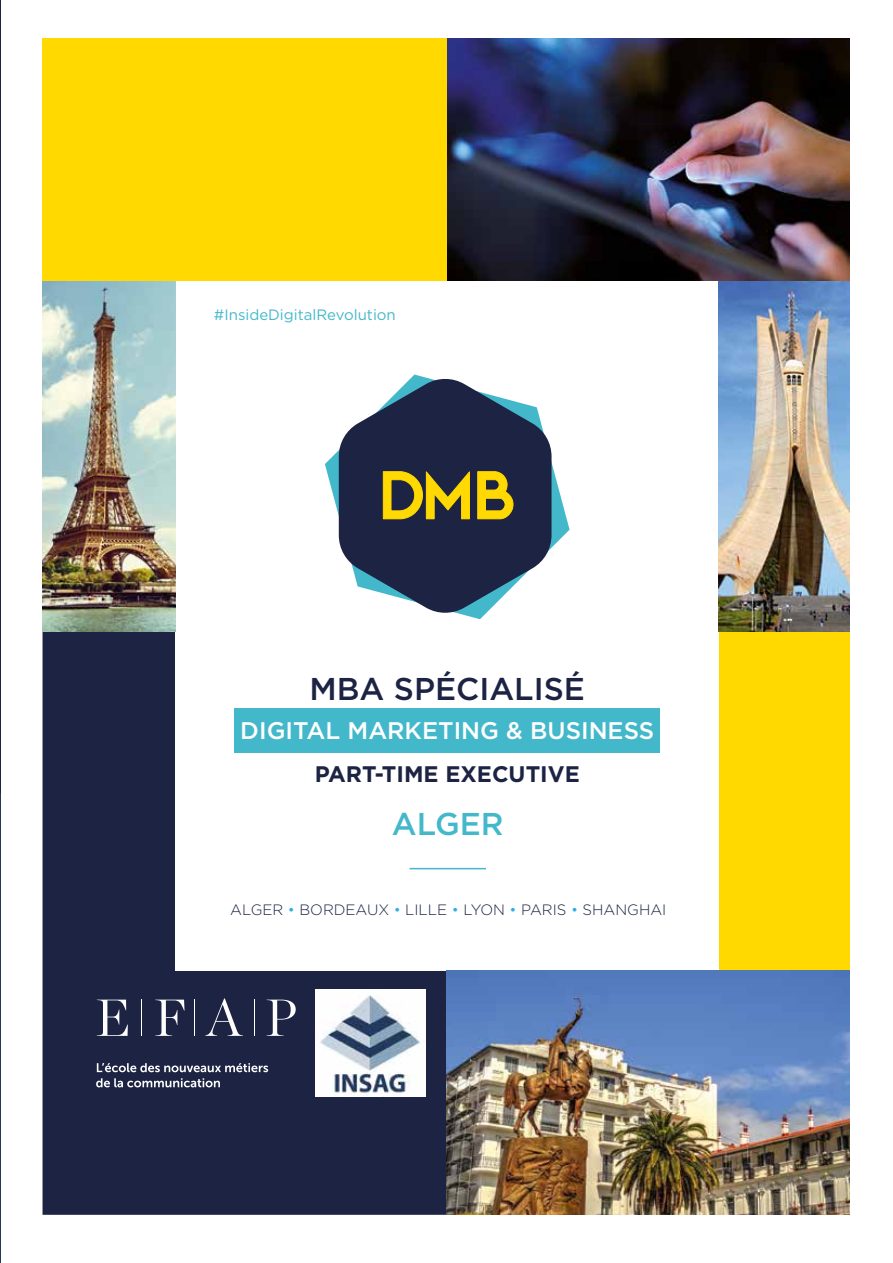
<style>
.page{position:relative;width:893px;height:1263px;background:#fff}
.page>*{position:absolute;margin:0;border:0;box-sizing:border-box;transform-origin:0 0}
.t1{font:500 31.5px "Gotham";color:#1d2343}
.t2{font:500 31.5px "Gotham";color:#44b8cb}
.t3{font:500 24px "Gotham";color:#fff}
.t4{font:700 22.5px "Gotham";color:#1d2343}
.t5{font:300 15px "Gotham";color:#1d2343}
.t6{font:15px "Gotham";color:#44b8cb}
.s1{color:#2dafe6}
</style>
<div class="page">
<div style="left:43px;top:631px;width:403px;height:584px;background:#1d2343"></div>
<img style="left:447px;top:38px;width:403px;height:243px">
<div style="left:693px;top:631px;width:157px;height:488px;background:#ffd900"></div>
<div style="left:43px;top:38px;width:404px;height:593px;background:#ffd900"></div>
<div style="left:176px;top:281px;width:543px;height:690px;background:#fff"></div>
<img style="left:719px;top:281px;width:131px;height:350px">
<svg style="left:97px;top:1000px;width:31px;height:36px"></svg>
<svg style="left:155px;top:1000px;width:30px;height:36px"></svg>
<svg style="left:205px;top:998px;width:38px;height:38px"></svg>
<svg style="left:267px;top:1000px;width:29px;height:36px"></svg>
<hr style="left:141px;top:1000px;width:1px;height:36px;background:#fff">
<hr style="left:195px;top:1000px;width:1px;height:36px;background:#fff">
<hr style="left:255px;top:1000px;width:1px;height:36px;background:#fff">
<svg style="left:97px;top:1063px;width:171px;height:9px"></svg>
<svg style="left:96px;top:1078px;width:124px;height:9px"></svg>
<svg style="left:325px;top:374px;width:245px;height:245px"></svg>
<svg style="left:339px;top:377px;width:212px;height:237px;fill:#1d2343"></svg>
<svg style="left:383px;top:471px;width:87px;height:48px;background:#95831f"></svg>
<svg style="left:477px;top:471px;width:36px;height:48px;background:#b8a015"></svg>
<hr style="left:0;top:0;width:1px;height:1263px;background:#1d2343">
<svg style="left:0;top:793px;width:1px;height:470px"></svg>
<hr style="left:409px;top:868px;width:77px;height:1px;background:#44b8cb">
<div style="left:234px;top:708px;width:426px;height:44px;background:#44b8cb"></div>
<img style="left:315px;top:989px;width:111px;height:107px">
<img style="left:43px;top:281px;width:133px;height:350px">
<img style="left:446px;top:971px;width:404px;height:244px">
<p class="t6" style="left:214px;top:306px;width:183px">#InsideDigitalRevolution</p>
<h1 class="t1" style="left:309px;top:670px;width:277px">MBA SPÉCIALISÉ</h1>
<h2 class="t3" style="left:240px;top:717px;width:415px">DIGITAL MARKETING &amp; BUSINESS</h2>
<h3 class="t4" style="left:315px;top:761px;width:267px">PART-TIME EXECUTIVE</h3>
<h1 class="t2" style="left:392px;top:806px;width:113px">ALGER</h1>
<p class="t5" style="left:230px;top:901px;width:438px">ALGER <span class="s1">•</span> BORDEAUX <span class="s1">•</span> LILLE <span class="s1">•</span> LYON <span class="s1">•</span> PARIS <span class="s1">•</span> SHANGHAI</p>
</div>
